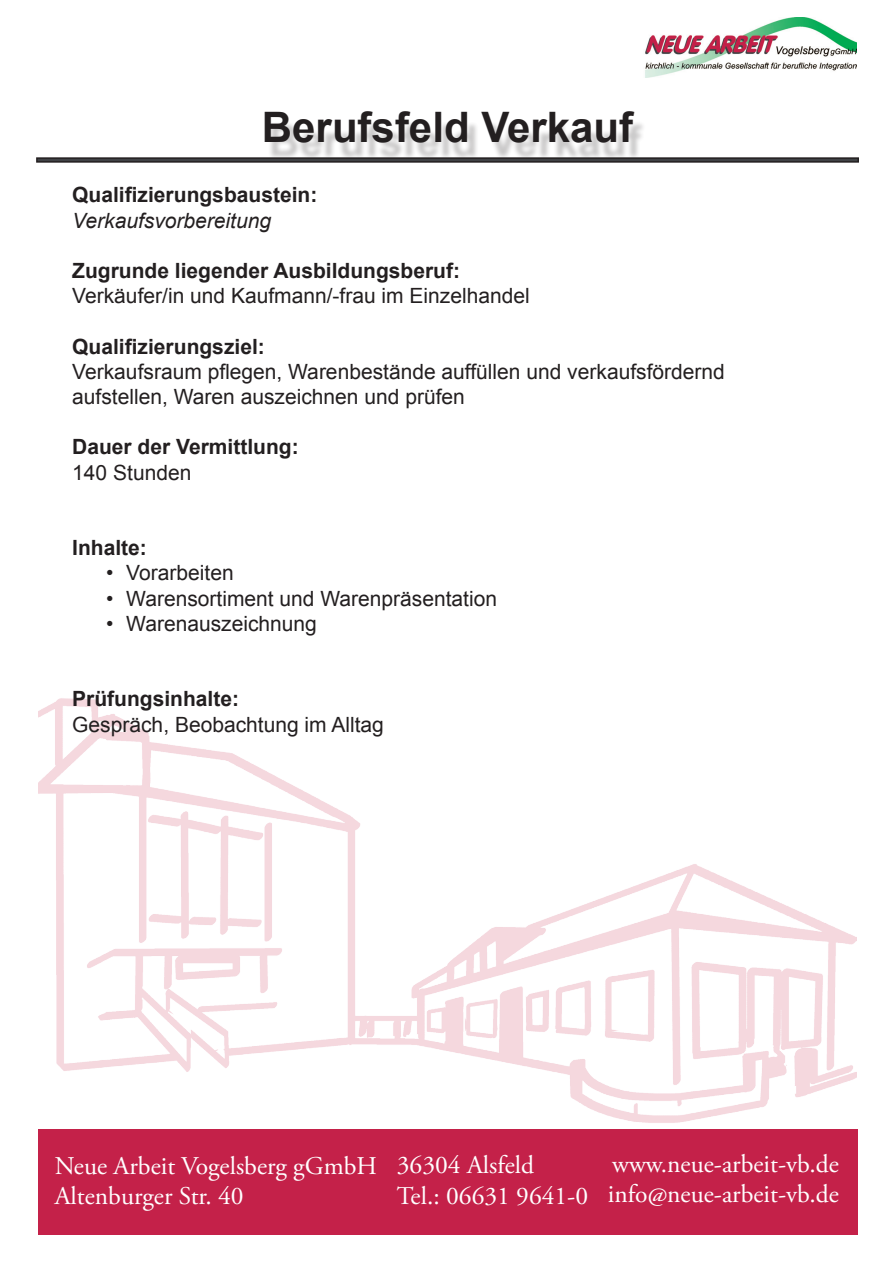
<style>
.page{position:relative;width:893px;height:1263px;background:#fff}
.page>*{position:absolute;margin:0;border:0;box-sizing:border-box;transform-origin:0 0}
.t1{font:700 42px "Arial";color:#231f20}
.t2{font:25.5px "Adobe Garamond Pro";color:#fff}
.t3{font:21px/25.2px "Arial";color:#231f20}
.t4{font:700 21px "Arial";color:#231f20}
.t5{font:italic 21px "Arial";color:#231f20}
</style>
<div class="page">
<img style="left:38px;top:698px;width:819px;height:425px">
<div style="left:38px;top:1129px;width:819px;height:105px;background:#c42149"></div>
<img style="left:645px;top:18px;width:212px;height:60px">
<div style="left:267px;top:120px;width:379px;height:40px;background:#231f20;opacity:.25"></div>
<div style="left:36px;top:157px;width:823px;height:6px;border:2px solid #231f20"></div>
<p class="t1" style="left:262px;top:100px;width:373px">Berufsfeld Verkauf</p>
<p class="t4" style="left:72px;top:181px;width:247px">Qualifizierungsbaustein:</p>
<p class="t5" style="left:72px;top:207px;width:200px">Verkaufsvorbereitung</p>
<p class="t4" style="left:72px;top:257px;width:389px">Zugrunde liegender Ausbildungsberuf:</p>
<p class="t3" style="left:72px;top:283px;width:459px">Verkäufer/in und Kaufmann/-frau im Einzelhandel</p>
<p class="t4" style="left:72px;top:332px;width:194px">Qualifizierungsziel:</p>
<p class="t3" style="left:72px;top:359px;width:654px">Verkaufsraum pflegen, Warenbestände auffüllen und verkaufsfördernd aufstellen, Waren auszeichnen und prüfen</p>
<p class="t4" style="left:72px;top:433px;width:228px">Dauer der Vermittlung:</p>
<p class="t3" style="left:72px;top:460px;width:121px">140 Stunden</p>
<p class="t4" style="left:72px;top:534px;width:76px">Inhalte:</p>
<p class="t3" style="left:106px;top:561px;width:129px">• Vorarbeiten</p>
<p class="t3" style="left:106px;top:586px;width:392px">• Warensortiment und Warenpräsentation</p>
<p class="t3" style="left:106px;top:611px;width:212px">• Warenauszeichnung</p>
<p class="t4" style="left:72px;top:685px;width:168px">Prüfungsinhalte:</p>
<p class="t3" style="left:72px;top:712px;width:313px">Gespräch, Beobachtung im Alltag</p>
<p class="t2" style="left:55px;top:1150px;width:324px">Neue Arbeit Vogelsberg gGmbH</p>
<p class="t2" style="left:55px;top:1180px;width:190px">Altenburger Str. 40</p>
<p class="t2" style="left:397px;top:1150px;width:139px">36304 Alsfeld</p>
<p class="t2" style="left:397px;top:1180px;width:193px">Tel.: 06631 9641-0</p>
<p class="t2" style="left:612px;top:1148px;width:228px">www.neue-arbeit-vb.de</p>
<p class="t2" style="left:608px;top:1179px;width:233px">info@neue-arbeit-vb.de</p>
</div>
